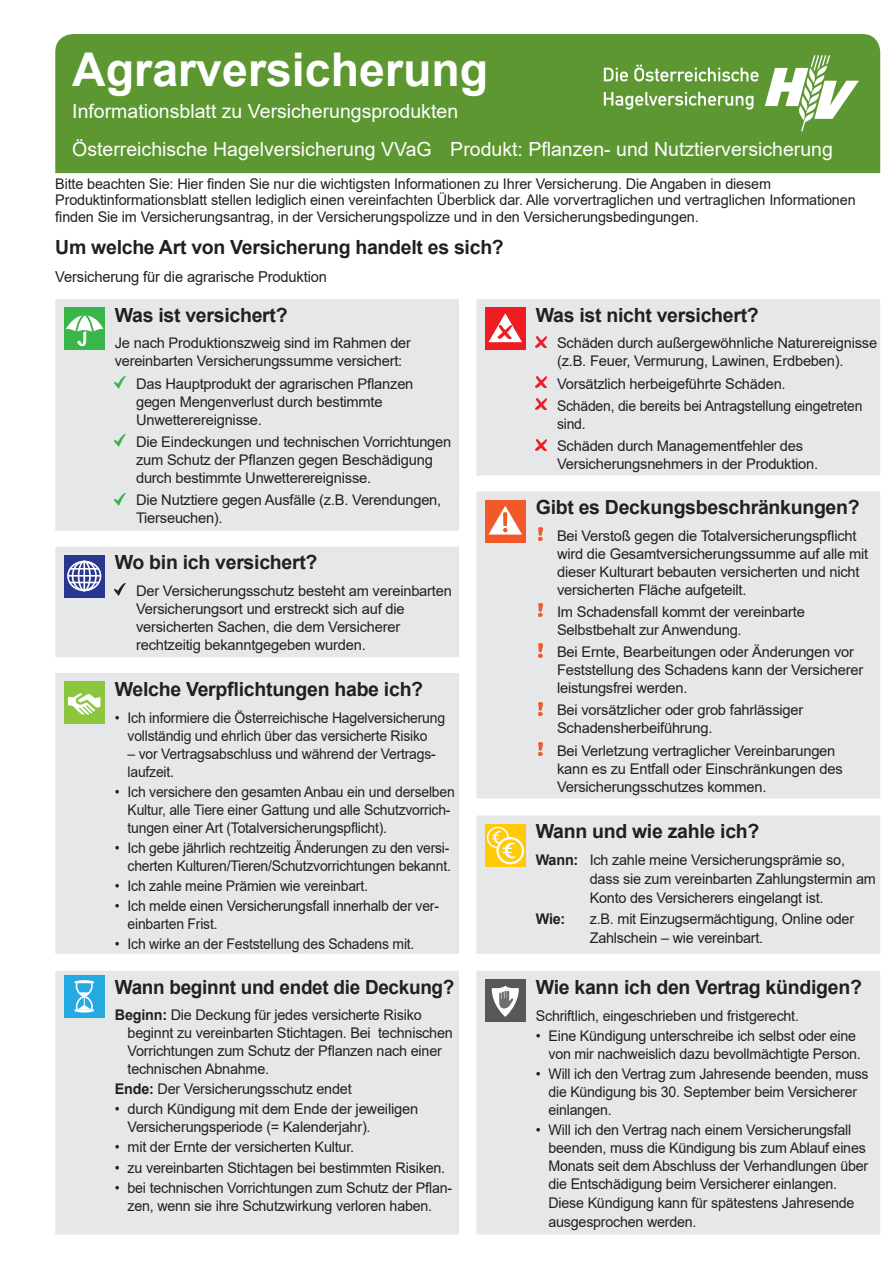
<style>
.page{position:relative;width:893px;height:1263px;background:#fff}
.page>*{position:absolute;margin:0;border:0;box-sizing:border-box;transform-origin:0 0}
.t1{font:700 46.5px "Arial";color:#fff}
.t2{font:700 19.5px "Arial";letter-spacing:-.015em;color:#231f20}
.t3{font:19.5px/38.2px "Arial";color:#fff}
.t4{font:15px "Arial";letter-spacing:-.01em;color:#231f20}
.t5{font:14.7px/18px "Arial";letter-spacing:-.015em;color:#231f20}
.t6{font:14.7px/18px "Arial";letter-spacing:-.015em;color:#231f20;scale:.95 1}
.t7{font:700 14.7px "Arial";color:#231f20}
.s1{font-weight:700}
</style>
<div class="page">
<div style="left:55px;top:34px;width:825px;height:139px;background:#5c9731"></div>
<svg style="left:604px;top:55px;width:255px;height:76px"></svg>
<div style="left:55px;top:299px;width:825px;height:935px;background:#e6e7e9"></div>
<svg style="left:459px;top:299px;width:17px;height:935px"></svg>
<div style="left:64px;top:308px;width:41px;height:42px;background:#3ab54a"></div>
<svg style="left:66px;top:311px;width:37px;height:35px"></svg>
<svg style="left:115px;top:377px;width:11px;height:12px"></svg>
<svg style="left:115px;top:435px;width:11px;height:12px"></svg>
<svg style="left:115px;top:493px;width:11px;height:12px"></svg>
<div style="left:485px;top:308px;width:41px;height:42px;background:#ee1d23"></div>
<svg style="left:488px;top:313px;width:34px;height:29px"></svg>
<svg style="left:536px;top:336px;width:10px;height:11px"></svg>
<svg style="left:536px;top:377px;width:10px;height:10px"></svg>
<svg style="left:536px;top:399px;width:10px;height:11px"></svg>
<svg style="left:536px;top:439px;width:10px;height:11px"></svg>
<div style="left:485px;top:500px;width:41px;height:43px;background:#f15929"></div>
<svg style="left:489px;top:506px;width:33px;height:28px"></svg>
<img style="left:539px;top:527px;width:3px;height:14px">
<svg style="left:539px;top:604px;width:3px;height:13px"></svg>
<svg style="left:539px;top:644px;width:3px;height:13px"></svg>
<svg style="left:539px;top:702px;width:3px;height:13px"></svg>
<img style="left:539px;top:742px;width:3px;height:14px">
<svg style="left:64px;top:555px;width:41px;height:43px"></svg>
<div style="left:67px;top:561px;width:34px;height:30px;border:2px solid #fff;border-radius:50%"></div>
<div style="left:72px;top:561px;width:25px;height:30px;border:2px solid #fff;border-radius:50%"></div>
<div style="left:78px;top:561px;width:13px;height:30px;border:2px solid #fff;border-radius:50%"></div>
<hr style="left:83px;top:561px;width:2px;height:30px;background:#fff">
<hr style="left:70px;top:568px;width:29px;height:2px;background:#fff">
<svg style="left:70px;top:582px;width:29px;height:1px"></svg>
<hr style="left:68px;top:575px;width:33px;height:2px;background:#fff">
<svg style="left:115px;top:584px;width:11px;height:12px"></svg>
<div style="left:64px;top:681px;width:41px;height:43px;background:#8bc63e"></div>
<svg style="left:68px;top:693px;width:33px;height:22px"></svg>
<div style="left:485px;top:824px;width:41px;height:42px;background:#feca0a"></div>
<div style="left:487px;top:827px;width:22px;height:21px;border:2px solid #fff;border-radius:50%"></div>
<svg style="left:498px;top:838px;width:25px;height:25px"></svg>
<div style="left:496px;top:837px;width:28px;height:27px;border:2px solid #fff;border-radius:50%"></div>
<svg style="left:491px;top:830px;width:25px;height:29px"></svg>
<div style="left:64px;top:975px;width:41px;height:43px;background:#24aae1"></div>
<svg style="left:75px;top:980px;width:19px;height:33px"></svg>
<div style="left:485px;top:979px;width:41px;height:43px;background:#57585a"></div>
<svg style="left:492px;top:986px;width:27px;height:31px"></svg>
<p class="t1" style="left:72px;top:37px;width:418px">Agrarversicherung</p>
<p class="t3" style="left:72px;top:92px;width:762px">Informationsblatt zu Versicherungsprodukten<br>Österreichische Hagelversicherung VVaG Produkt: Pflanzen- und Nutztierversicherung</p>
<p class="t5" style="left:55px;top:175px;width:802px;line-height:16.5px">Bitte beachten Sie: Hier finden Sie nur die wichtigsten Informationen zu Ihrer Versicherung. Die Angaben in diesem<br>Produktinformations blatt stellen lediglich einen vereinfachten Überblick dar. Alle vorvertraglichen und vertraglichen Informationen finden Sie im Versicherungsantrag, in der Versicherungspolizze und in den Versicherungsbedingungen.</p>
<p class="t2" style="left:55px;top:233px;width:450px">Um welche Art von Versicherung handelt es sich?</p>
<p class="t4" style="left:55px;top:266px;width:273px">Versicherung für die agrarische Produktion</p>
<p class="t2" style="left:115px;top:301px;width:174px">Was ist versichert?</p>
<p class="t5" style="left:115px;top:334px;width:298px">Je nach Produktionszweig sind im Rahmen der vereinbarten Versicherungssumme versichert:</p>
<p class="t5" style="left:136px;top:374px;width:279px">Das Hauptprodukt der agrarischen Pflanzen gegen Mengenverlust durch bestimmte<br>Unwetterereignisse.</p>
<p class="t5" style="left:136px;top:433px;width:317px">Die Eindeckungen und technischen Vorrichtungen zum Schutz der Pflanzen gegen Beschädigung durch bestimmte Unwetterereignisse.</p>
<p class="t5" style="left:136px;top:491px;width:307px">Die Nutztiere gegen Ausfälle (z.B. Verendungen,<br>Tierseuchen).</p>
<p class="t2" style="left:115px;top:549px;width:204px">Wo bin ich versichert?</p>
<p class="t5" style="left:136px;top:581px;width:317px">Der Versicherungsschutz besteht am vereinbarten Versicherungsort und erstreckt sich auf die versicherten Sachen, die dem Versicherer rechtzeitig bekanntgegeben wurden.</p>
<p class="t2" style="left:115px;top:675px;width:310px">Welche Verpflichtungen habe ich?</p>
<p class="t5" style="left:115px;top:709px;width:332px;text-align:center">• Ich informiere die Österreichische Hagelversicherung vollständig und ehrlich über das versicherte Risiko</p>
<p class="t6" style="left:128px;top:745px;width:326px">– vor Vertragsabschluss und während der Vertrags&shy;laufzeit.</p>
<p class="t6" style="left:128px;top:783px;width:346px;text-indent:-13px">• Ich versichere den gesamten Anbau ein und derselben<br>Kultur, alle Tiere einer Gattung und alle Schutzvorrich&shy;tungen einer Art (Totalversicherungspflicht).</p>
<p class="t6" style="left:115px;top:839px;width:355px;text-align:right">• Ich gebe jährlich rechtzeitig Änderungen zu den versi&shy;cherten Kulturen/Tieren/Schutzvorrichtungen bekannt.</p>
<p class="t6" style="left:115px;top:877px;width:268px">• Ich zahle meine Prämien wie vereinbart.</p>
<p class="t6" style="left:128px;top:897px;width:329px;text-indent:-13px">• Ich melde einen Versicherungsfall innerhalb der ver&shy;einbarten Frist.</p>
<p class="t6" style="left:115px;top:935px;width:317px">• Ich wirke an der Feststellung des Schadens mit.</p>
<p class="t2" style="left:115px;top:973px;width:341px">Wann beginnt und endet die Deckung?</p>
<p class="t5" style="left:128px;top:1006px;width:327px;text-indent:-13px"><span class="s1">Beginn:</span> Die Deckung für jedes versicherte Risiko beginnt zu vereinbarten Stichtagen. Bei technischen Vorrichtungen zum Schutz der Pflanzen nach einer technischen Abnahme.</p>
<p class="t5" style="left:115px;top:1080px;width:238px"><span class="s1">Ende:</span> Der Versicherungsschutz endet</p>
<p class="t5" style="left:128px;top:1100px;width:292px;text-indent:-13px">• durch Kündigung mit dem Ende der jeweiligen<br>Versicherungsperiode (= Kalenderjahr).</p>
<p class="t5" style="left:115px;top:1138px;width:241px">• mit der Ernte der versicherten Kultur.</p>
<p class="t5" style="left:115px;top:1158px;width:332px">• zu vereinbarten Stichtagen bei bestimmten Risiken.</p>
<p class="t5" style="left:115px;top:1178px;width:339px;text-align:center">• bei technischen Vorrichtungen zum Schutz der Pflan&shy;zen, wenn sie ihre Schutzwirkung verloren haben.</p>
<p class="t2" style="left:536px;top:301px;width:225px">Was ist nicht versichert?</p>
<p class="t5" style="left:557px;top:334px;width:322px">Schäden durch außergewöhnliche Naturereignisse (z.B. Feuer, Vermurung, Lawinen, Erdbeben).</p>
<p class="t5" style="left:557px;top:372px;width:307px;line-height:22.2px">Vorsätzlich herbeigeführte Schäden.<br>Schäden, die bereits bei Antragstellung eingetreten</p>
<p class="t6" style="left:557px;top:412px;width:260px;line-height:22.2px">sind.<br>Schäden durch Managementfehler des</p>
<p class="t5" style="left:557px;top:455px;width:263px">Versicherungsnehmers in der Produktion.</p>
<p class="t2" style="left:536px;top:494px;width:325px">Gibt es Deckungsbeschränkungen?</p>
<p class="t5" style="left:557px;top:526px;width:313px">Bei Verstoß gegen die Totalversicherungspflicht wird die Gesamtversicherungssumme auf alle mit dieser Kulturart bebauten versicherten und nicht versicherten Fläche aufgeteilt.</p>
<p class="t5" style="left:557px;top:603px;width:249px">Im Schadensfall kommt der vereinbarte<br>Selbstbehalt zur Anwendung.</p>
<p class="t5" style="left:557px;top:643px;width:308px">Bei Ernte, Bearbeitungen oder Änderungen vor<br>Feststellung des Schadens kann der Versicherer leistungsfrei werden.</p>
<p class="t5" style="left:557px;top:701px;width:248px">Bei vorsätzlicher oder grob fahrlässiger<br>Schadensherbeiführung.</p>
<p class="t5" style="left:557px;top:741px;width:287px">Bei Verletzung vertraglicher Vereinbarungen kann es zu Entfall oder Einschränkungen des<br>Versicherungsschutzes kommen.</p>
<p class="t2" style="left:536px;top:817px;width:225px">Wann und wie zahle ich?</p>
<p class="t5" style="left:590px;top:851px;width:288px;line-height:18.8px;text-indent:-54px"><span class="s1">Wann:</span> Ich zahle meine Versicherungsprämie so, dass sie zum vereinbarten Zahlungstermin am<br>Konto des Versicherers eingelangt ist.</p>
<p class="t7" style="left:536px;top:908px;width:31px">Wie:</p>
<p class="t5" style="left:590px;top:909px;width:266px;line-height:18.8px">z.B. mit Einzugsermächtigung, Online oder<br>Zahlschein – wie vereinbart.</p>
<p class="t2" style="left:536px;top:973px;width:328px">Wie kann ich den Vertrag kündigen?</p>
<p class="t5" style="left:536px;top:1006px;width:265px">Schriftlich, eingeschrieben und fristgerecht.</p>
<p class="t5" style="left:549px;top:1027px;width:314px;text-indent:-13px">• Eine Kündigung unterschreibe ich selbst oder eine von mir nachweislich dazu bevollmächtigte Person.</p>
<p class="t5" style="left:549px;top:1065px;width:322px;text-indent:-13px">• Will ich den Vertrag zum Jahresende beenden, muss die Kündigung bis 30. September beim Versicherer einlangen.</p>
<p class="t5" style="left:549px;top:1121px;width:321px;text-indent:-13px">• Will ich den Vertrag nach einem Versicherungsfall beenden, muss die Kündigung bis zum Ablauf eines Monats seit dem Abschluss der Verhandlungen über die Entschädigung beim Versicherer einlangen.<br>Diese Kündigung kann für spätestens Jahresende ausgesprochen werden.</p>
</div>
